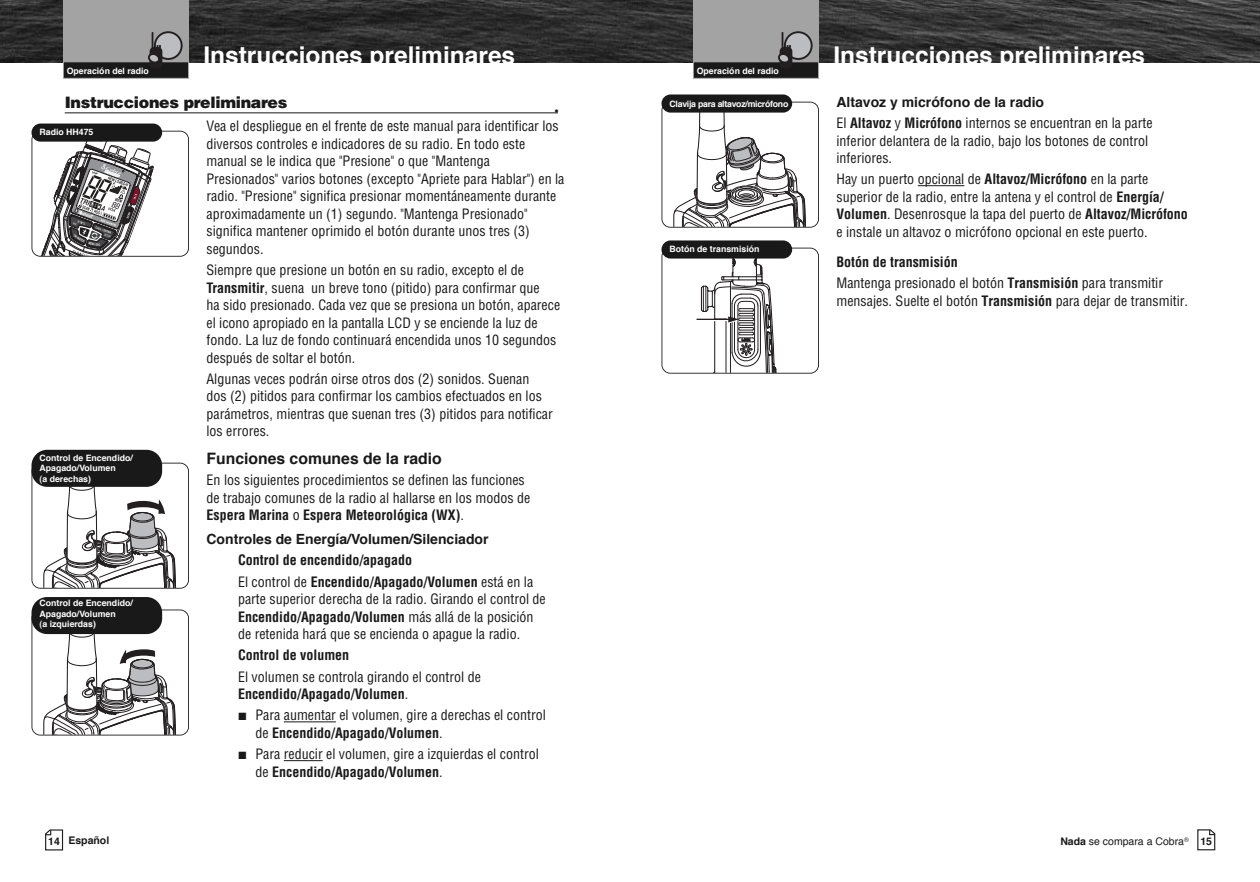
<style>
.page{position:relative;width:1260px;height:882px;background:#fff}
.page>*{position:absolute;margin:0;border:0;box-sizing:border-box;transform-origin:0 0}
.t1{font:700 24.5px "Helvetica";color:#fff}
.t2{font:900 15.75px "Helvetica LT Std";letter-spacing:-.02em;color:#191919}
.t3{font:700 15.75px "Helvetica";color:#191919}
.t4{font:condensed 14px/17.5px "Helvetica LT Std";color:#191919}
.t5{font:700 condensed 14px/21.3px "Helvetica LT Std";color:#191919}
.t6{font:700 14px "Helvetica";color:#191919}
.t7{font:10.5px "Helvetica";color:#191919}
.t8{font:700 10.5px "Helvetica";color:#191919}
.t9{font:700 8.75px/10.5px "Helvetica";color:#fff}
.t10{font:700 8.75px "Helvetica";letter-spacing:-.03em;color:#fff}
.t11{font:6.3px "Helvetica";color:#191919}
.s1{font-weight:700}
.s2{font-weight:400}
</style>
<div class="page">
<img style="left:630px;top:0;width:630px;height:63px">
<div style="left:693px;top:0;width:126px;height:63px;background:#a3a3a3"></div>
<div style="left:694px;top:62px;width:124px;height:16px;background:#191919"></div>
<div style="left:693px;top:61px;width:126px;height:18px;border:1px solid #a3a3a3"></div>
<div style="left:785px;top:32px;width:27px;height:27px;background:#bcbdc0;border-radius:50%"></div>
<div style="left:784px;top:31px;width:29px;height:29px;border:2px solid #231f20;border-radius:50%"></div>
<div style="left:780px;top:47px;width:12px;height:21px;background:#231f20;border-radius:4px"></div>
<svg style="left:777px;top:32px;width:14px;height:31px"></svg>
<svg style="left:1197px;top:829px;width:18px;height:21px"></svg>
<hr style="left:918px;top:185px;width:46px;height:1px;background:#191919">
<svg style="left:673px;top:113px;width:133px;height:112px"></svg>
<div style="left:662px;top:102px;width:157px;height:126px;border:2px solid #191919;border-radius:9px"></div>
<div style="left:662px;top:94px;width:130px;height:19px;background:#191919;border-radius:9px"></div>
<hr style="left:697px;top:319px;width:37px;height:1px;background:#231f20">
<svg style="left:700px;top:259px;width:77px;height:112px"></svg>
<div style="left:662px;top:248px;width:157px;height:126px;border:2px solid #191919;border-radius:9px"></div>
<div style="left:662px;top:240px;width:130px;height:19px;background:#191919;border-radius:9px"></div>
<svg style="left:0;top:0;width:630px;height:63px;background:#2c2c2c"></svg>
<div style="left:63px;top:0;width:126px;height:63px;background:#a3a3a3"></div>
<div style="left:64px;top:62px;width:124px;height:16px;background:#191919"></div>
<div style="left:63px;top:61px;width:126px;height:18px;border:1px solid #a3a3a3"></div>
<div style="left:155px;top:32px;width:27px;height:27px;background:#bcbdc0;border-radius:50%"></div>
<div style="left:154px;top:31px;width:29px;height:29px;border:2px solid #231f20;border-radius:50%"></div>
<div style="left:150px;top:47px;width:12px;height:21px;background:#231f20;border-radius:4px"></div>
<svg style="left:147px;top:32px;width:14px;height:31px"></svg>
<svg style="left:45px;top:829px;width:19px;height:21px"></svg>
<hr style="left:65px;top:112px;width:493px;height:1px;background:#191919">
<hr style="left:284px;top:722px;width:52px;height:1px;background:#191919">
<hr style="left:284px;top:760px;width:39px;height:1px;background:#191919">
<svg style="left:32px;top:136px;width:130px;height:121px"></svg>
<div style="left:32px;top:131px;width:157px;height:126px;border:2px solid #191919;border-radius:9px"></div>
<div style="left:32px;top:124px;width:130px;height:18px;background:#191919;border-radius:9px"></div>
<svg style="left:43px;top:617px;width:133px;height:116px"></svg>
<div style="left:32px;top:610px;width:157px;height:126px;border:2px solid #191919;border-radius:9px"></div>
<div style="left:32px;top:597px;width:130px;height:37px;background:#191919;border-radius:16px"></div>
<svg style="left:43px;top:470px;width:133px;height:116px"></svg>
<div style="left:32px;top:463px;width:157px;height:126px;border:2px solid #191919;border-radius:9px"></div>
<div style="left:32px;top:450px;width:130px;height:37px;background:#191919;border-radius:16px"></div>
<h1 class="t1" style="left:203px;top:46px;width:313px">Instrucciones preliminares</h1>
<p class="t2" style="left:65px;top:96px;width:224px">Instrucciones preliminares</p>
<p class="t9" style="left:67px;top:66px;width:84px">Operación del radio</p>
<p class="t9" style="left:67px;top:66px;width:119px">VHF Mari e Radio Protocols</p>
<p class="t6" style="left:554px;top:106px;width:6px">•</p>
<p class="t4" style="left:206px;top:119px;width:360px">Vea el despliegue en el frente de este manual para identificar los diversos controles e indicadores de su radio. En todo este manual se le indica que "Presione" o que "Mantenga Presionados" varios botones (excepto "Apriete para Hablar") en la radio. "Presione" significa presionar momentáneamente durante aproximadamente un (1) segundo. "Mantenga Presionado" significa mantener oprimido el botón durante unos tres (3) segundos.</p>
<p class="t4" style="left:206px;top:262px;width:355px">Siempre que presione un botón en su radio, excepto el de <span class="s1">Transmitir</span>, suena un breve tono (pitido) para confirmar que<br>ha sido presionado. Cada vez que se presiona un botón, aparece el icono apropiado en la pantalla LCD y se enciende la luz de fondo. La luz de fondo continuará encendida unos 10 segundos después de soltar el botón.</p>
<p class="t4" style="left:206px;top:371px;width:348px">Algunas veces podrán oirse otros dos (2) sonidos. Suenan dos (2) pitidos para confirmar los cambios efectuados en los parámetros, mientras que suenan tres (3) pitidos para notificar los errores.</p>
<p class="t3" style="left:206px;top:452px;width:237px">Funciones comunes de la radio</p>
<p class="t4" style="left:206px;top:473px;width:325px">En los siguientes procedimientos se definen las funciones de trabajo comunes de la radio al hallarse en los modos de<br><span class="s1">Espera Marina</span> o <span class="s1">Espera Meteorológica (WX)</span>.</p>
<p class="t6" style="left:206px;top:533px;width:284px">Controles de Energía/Volumen/Silenciador</p>
<p class="t5" style="left:238px;top:551px;width:297px">Control de encendido/apagado<br><span class="s2">El control de</span> Encendido/Apagado/Volumen <span class="s2">está en la</span></p>
<p class="t4" style="left:238px;top:591px;width:309px">parte superior derecha de la radio. Girando el control de<br><span class="s1">Encendido/Apagado/Volumen</span> más allá de la posición de retenida hará que se encienda o apague la radio.</p>
<p class="t5" style="left:238px;top:646px;width:113px">Control de volumen</p>
<p class="t4" style="left:238px;top:669px;width:244px">El volumen se controla girando el control de<br><span class="s1">Encendido/Apagado/Volumen</span>.</p>
<p class="t4" style="left:255px;top:708px;width:292px;text-indent:-17px">■ Para aumentar el volumen, gire a derechas el control de <span class="s1">Encendido/Apagado/Volumen</span>.</p>
<p class="t4" style="left:255px;top:747px;width:285px;text-indent:-17px">■ Para reducir el volumen, gire a izquierdas el control de <span class="s1">Encendido/Apagado/Volumen</span>.</p>
<p class="t9" style="left:40px;top:127px;width:55px">Radio HH475</p>
<p class="t9" style="left:40px;top:453px;width:95px">Control de Encendido/<br>Apagado/Volumen<br>(a derechas)</p>
<p class="t9" style="left:40px;top:598px;width:95px">Control de Encendido/<br>Apagado/Volumen<br>(a izquierdas)</p>
<p class="t8" style="left:48px;top:836px;width:62px">14 Español</p>
<p class="t9" style="left:697px;top:66px;width:84px">Operación del radio</p>
<p class="t9" style="left:697px;top:66px;width:119px">VHF Mari e Radio Protocols</p>
<p class="t10" style="left:670px;top:100px;width:120px">Clavija para altavoz/micrófono</p>
<p class="t9" style="left:670px;top:244px;width:91px">Botón de transmisión</p>
<h1 class="t1" style="left:833px;top:46px;width:313px">Instrucciones preliminares</h1>
<p class="t6" style="left:836px;top:96px;width:209px">Altavoz y micrófono de la radio</p>
<p class="t4" style="left:836px;top:115px;width:318px">El <span class="s1">Altavoz</span> y <span class="s1">Micrófono</span> internos se encuentran en la parte inferior delantera de la radio, bajo los botones de control inferiores.</p>
<p class="t4" style="left:836px;top:172px;width:353px">Hay un puerto opcional de <span class="s1">Altavoz/Micrófono</span> en la parte superior de la radio, entre la antena y el control de <span class="s1">Energía/ Volumen</span>. Desenrosque la tapa del puerto de <span class="s1">Altavoz/Micrófono </span>e instale un altavoz o micrófono opcional en este puerto.</p>
<p class="t4" style="left:836px;top:252px;width:328px;line-height:21.3px"><span class="s1">Botón de transmisión<br></span>Mantenga presionado el botón <span class="s1">Transmisión</span> para transmitir</p>
<p class="t4" style="left:836px;top:293px;width:353px">mensajes. Suelte el botón <span class="s1">Transmisión</span> para dejar de transmitir.</p>
<p class="t7" style="left:1060px;top:837px;width:125px"><span class="s1">Nada</span> se compara a Cobra</p>
<p class="t8" style="left:1200px;top:837px;width:13px">15</p>
<p class="t11" style="left:1184px;top:837px;width:6px">®</p>
</div>
